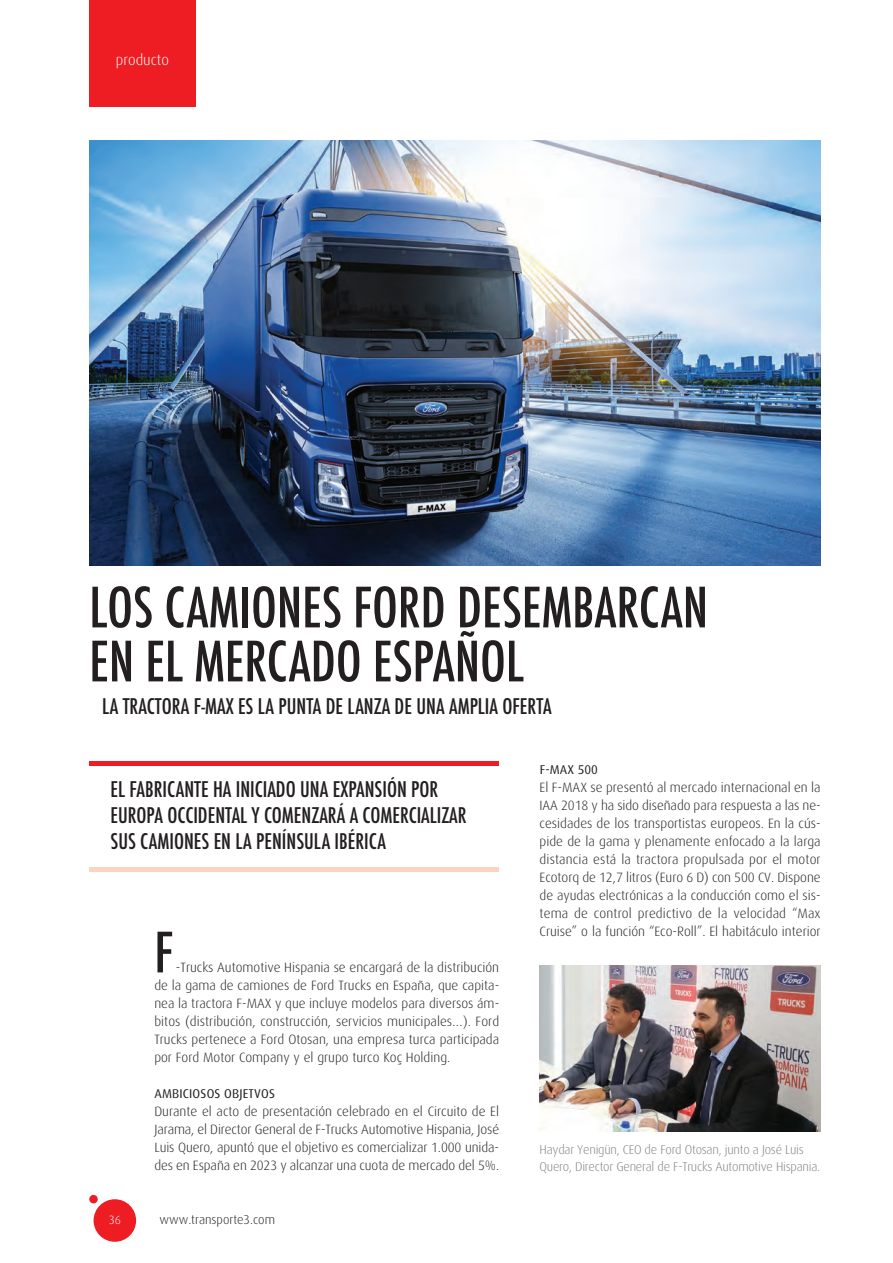
<style>
.page{position:relative;width:893px;height:1263px;background:#fff}
.page>*{position:absolute;margin:0;border:0;box-sizing:border-box;transform-origin:0 0}
.t1{font:500 condensed 54px/54px "Futura";color:#231f20}
.t2{font:500 condensed 21px/26.2px "Futura";color:#231f20}
.t3{font:300 15px "Dax";color:#fff}
.t4{font:300 13.5px/18px "Dax";color:#231f20;text-align:justify}
.t5{font:300 12.75px/16.5px "Dax";letter-spacing:-.02em;color:#808285}
.t6{font:12.75px "Dax";letter-spacing:.015em;color:#231f20}
.t7{font:300 12.75px "Dax";color:#231f20}
.t8{font:300 12px "Dax";color:#fff}
</style>
<div class="page">
<img style="left:89px;top:140px;width:732px;height:426px">
<div style="left:89px;top:0;width:107px;height:106px;background:#ee1d23"></div>
<div style="left:94px;top:1199px;width:42px;height:43px;background:#ee1d23;border-radius:50%"></div>
<div style="left:89px;top:1195px;width:9px;height:8px;background:#ee1d23;border-radius:50%"></div>
<hr style="left:89px;top:761px;width:410px;height:4px;background:#ee1d23">
<div style="left:89px;top:867px;width:410px;height:5px;background:#fcd2c0"></div>
<img style="left:540px;top:965px;width:281px;height:166px">
<p class="t3" style="left:116px;top:53px;width:54px">producto</p>
<p class="t1" style="left:89px;top:582px;width:620px">LOS CAMIONES FORD DESEMBARCAN<br>EN EL MERCADO ESPAÑOL</p>
<p class="t2" style="left:102px;top:694px;width:451px">LA TRACTORA F-MAX ES LA PUNTA DE LANZA DE UNA AMPLIA OFERTA</p>
<p class="t2" style="left:111px;top:776px;width:358px">EL FABRICANTE HA INICIADO UNA EXPANSIÓN POR<br>EUROPA OCCIDENTAL Y COMENZARÁ A COMERCIALIZAR<br>SUS CAMIONES EN LA PENÍNSULA IBÉRICA</p>
<p class="t1" style="left:154px;top:927px;width:20px">F</p>
<p class="t4" style="left:154px;top:960px;width:346px;text-indent:22px">-Trucks Automotive Hispania se encargará de la distribución de la gama de camiones de Ford Trucks en España, que capita&shy;nea la tractora F-MAX y que incluye modelos para diversos ám&shy;bitos (distribución, construcción, servicios municipales…). Ford Trucks pertenece a Ford Otosan, una empresa turca participada por Ford Motor Company y el grupo turco Koç Holding.</p>
<p class="t6" style="left:154px;top:1090px;width:122px">AMBICIOSOS OBJETVOS</p>
<p class="t4" style="left:154px;top:1104px;width:346px">Durante el acto de presentación celebrado en el Circuito de El Jarama, el Director General de F-Trucks Automotive Hispania, José Luis Quero, apuntó que el objetivo es comercializar 1.000 unida&shy;des en España en 2023 y alcanzar una cuota de mercado del 5%.</p>
<p class="t8" style="left:109px;top:1215px;width:14px">36</p>
<p class="t7" style="left:159px;top:1214px;width:117px">www.transporte3.com</p>
<p class="t6" style="left:540px;top:766px;width:60px">F-MAX 500</p>
<p class="t4" style="left:540px;top:780px;width:283px">El F-MAX se presentó al mercado internacional en la IAA 2018 y ha sido diseñado para respuesta a las ne&shy;cesidades de los transportistas europeos. En la cús&shy;pide de la gama y plenamente enfocado a la larga distancia está la tractora propulsada por el motor Ecotorq de 12,7 litros (Euro 6 D) con 500 CV. Dispone de ayudas electrónicas a la conducción como el sis&shy;tema de control predictivo de la velocidad “Max Cruise” o la función “Eco-Roll”. El habitáculo interior</p>
<p class="t5" style="left:540px;top:1142px;width:282px">Haydar Yenigün, CEO de Ford Otosan, junto a José Luis<br>Quero, Director General de F-Trucks Automotive Hispania.</p>
</div>
